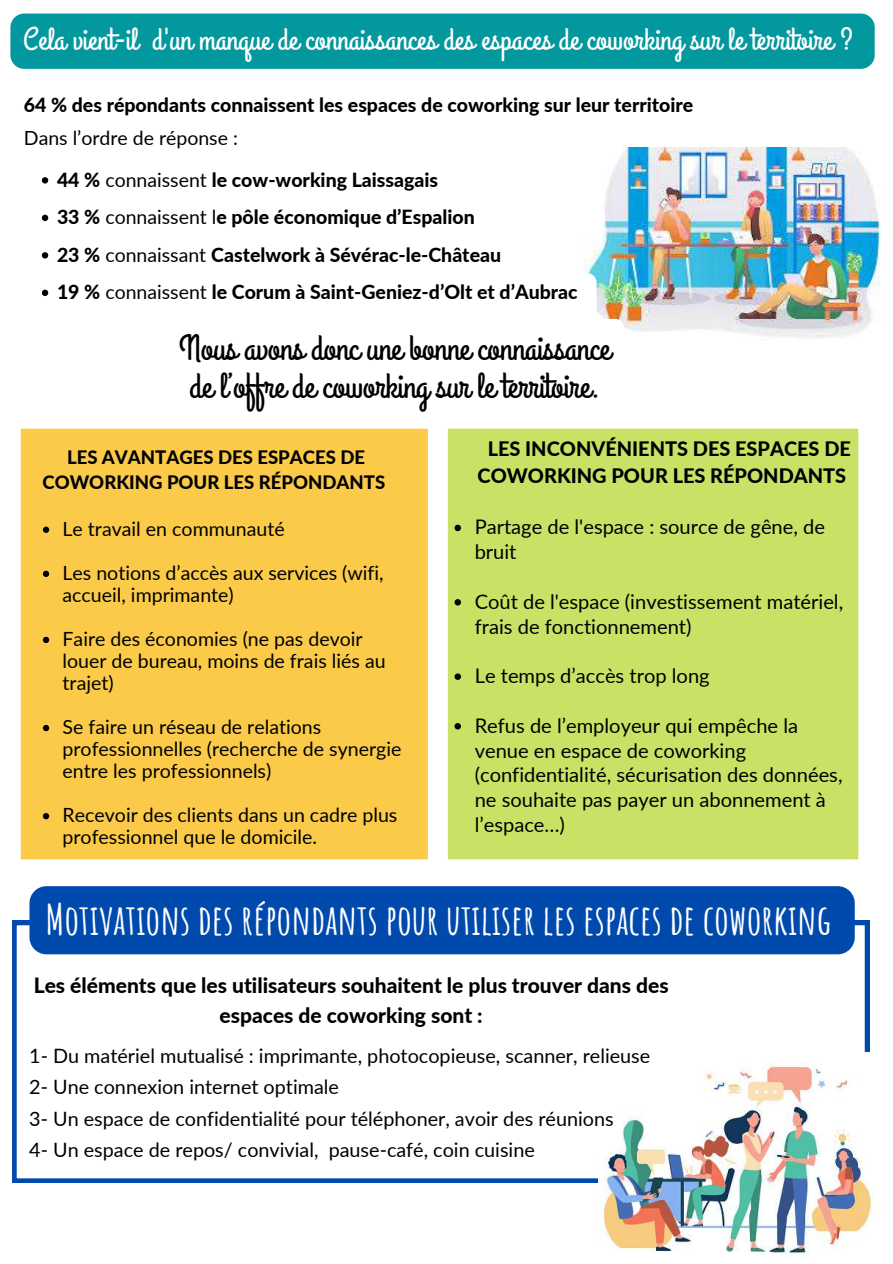
<style>
.page{position:relative;width:893px;height:1264px;background:#fff}
.page>*{position:absolute;margin:0;border:0;box-sizing:border-box;transform-origin:0 0}
.t1{font:700 41.1px "Amatic SC";color:#fff}
.t2{font:35.85px/37.8px "Grand Hotel";letter-spacing:-.015em;color:#000}
.t3{font:31.5px "Grand Hotel";color:#fff}
.t4{font:800 21px/29.2px "Lato";color:#000;text-align:center}
.t5{font:20.1px/24.8px "Lato";color:#000}
.t6{font:800 19.95px/27px "Lato";color:#000;text-align:center}
.t7{font:19.8px/31.3px "Lato";color:#000}
.t8{font:19.5px/22px "Lato";color:#000}
.t9{font:800 19.5px/37.5px "Lato";color:#000}
.t10{font:800 18.45px/25.2px "Lato";color:#000;text-align:center}
.s1{font-weight:400}
</style>
<div class="page">
<svg style="left:12px;top:920px;width:857px;height:262px"></svg>
<img style="left:599px;top:1052px;width:275px;height:204px">
<div style="left:447px;top:428px;width:412px;height:432px;background:#c9e265"></div>
<svg style="left:454px;top:524px;width:7px;height:7px"></svg>
<svg style="left:454px;top:599px;width:7px;height:6px"></svg>
<svg style="left:454px;top:673px;width:7px;height:7px"></svg>
<svg style="left:454px;top:723px;width:7px;height:6px"></svg>
<img style="left:707px;top:147px;width:174px;height:191px">
<svg style="left:41px;top:147px;width:666px;height:185px"></svg>
<svg style="left:42px;top:177px;width:6px;height:6px"></svg>
<svg style="left:42px;top:215px;width:6px;height:6px"></svg>
<svg style="left:42px;top:252px;width:6px;height:6px"></svg>
<svg style="left:42px;top:290px;width:6px;height:6px"></svg>
<div style="left:20px;top:428px;width:408px;height:432px;background:#faca48"></div>
<div style="left:10px;top:14px;width:864px;height:55px;background:#03989e;border-radius:14px"></div>
<svg style="left:43px;top:526px;width:6px;height:7px"></svg>
<svg style="left:43px;top:570px;width:6px;height:7px"></svg>
<svg style="left:43px;top:636px;width:6px;height:7px"></svg>
<svg style="left:43px;top:725px;width:6px;height:6px"></svg>
<svg style="left:43px;top:813px;width:6px;height:6px"></svg>
<div style="left:29px;top:886px;width:825px;height:68px;background:#004aad"></div>
<h3 class="t3" style="left:23px;top:19px;width:831px">Cela vient-il d'un manque de connaissances des espaces de coworking sur le territoire ?</h3>
<p class="t9" style="left:24px;top:86px;width:671px">64 % des répondants connaissent les espaces de coworking sur leur territoire</p>
<p class="t8" style="left:24px;top:127px;width:215px">Dans l’ordre de réponse :</p>
<p class="t9" style="left:57px;top:160px;width:522px">44 % <span class="s1">connaissent</span> le cow-working Laissagais<br>33 % <span class="s1">connaissent l</span>e pôle économique d’Espalion<br>23 % <span class="s1">connaissant</span> Castelwork à Sévérac-le-Château<br>19 % <span class="s1">connaissent</span> le Corum à Saint-Geniez-d’Olt et d’Aubrac</p>
<h2 class="t2" style="left:179px;top:331px;width:433px">Nous avons donc une bonne connaissance de l’offre de coworking sur le territoire.</h2>
<p class="t10" style="left:42px;top:444px;width:344px">LES AVANTAGES DES ESPACES DE<br>COWORKING POUR LES RÉPONDANTS</p>
<p class="t8" style="left:63px;top:517px;width:224px">Le travail en communauté</p>
<p class="t8" style="left:63px;top:561px;width:322px">Les notions d’accès aux services (wifi, accueil, imprimante)</p>
<p class="t8" style="left:63px;top:627px;width:324px">Faire des économies (ne pas devoir louer de bureau, moins de frais liés au trajet)</p>
<p class="t8" style="left:63px;top:715px;width:340px">Se faire un réseau de relations professionnelles (recherche de synergie entre les professionnels)</p>
<p class="t8" style="left:63px;top:803px;width:336px">Recevoir des clients dans un cadre plus professionnel que le domicile.</p>
<p class="t6" style="left:477px;top:434px;width:375px">LES INCONVÉNIENTS DES ESPACES DE<br>COWORKING POUR LES RÉPONDANTS</p>
<p class="t5" style="left:474px;top:514px;width:352px">Partage de l'espace : source de gêne, de bruit</p>
<p class="t5" style="left:474px;top:588px;width:370px">Coût de l'espace (investissement matériel, frais de fonctionnement)</p>
<p class="t5" style="left:474px;top:663px;width:236px">Le temps d’accès trop long</p>
<p class="t5" style="left:474px;top:712px;width:369px">Refus de l’employeur qui empêche la venue en espace de coworking (confidentialité, sécurisation des données, ne souhaite pas payer un abonnement à l’espace…)</p>
<h1 class="t1" style="left:46px;top:893px;width:786px">Motivations des répondants pour utiliser les espaces de coworking</h1>
<p class="t4" style="left:34px;top:970px;width:636px">Les éléments que les utilisateurs souhaitent le plus trouver dans des espaces de coworking sont :</p>
<p class="t7" style="left:29px;top:1039px;width:622px">1- Du matériel mutualisé : imprimante, photocopieuse, scanner, relieuse 2- Une connexion internet optimale<br>3- Un espace de confidentialité pour téléphoner, avoir des réunions<br>4- Un espace de repos/ convivial, pause-café, coin cuisine</p>
</div>
